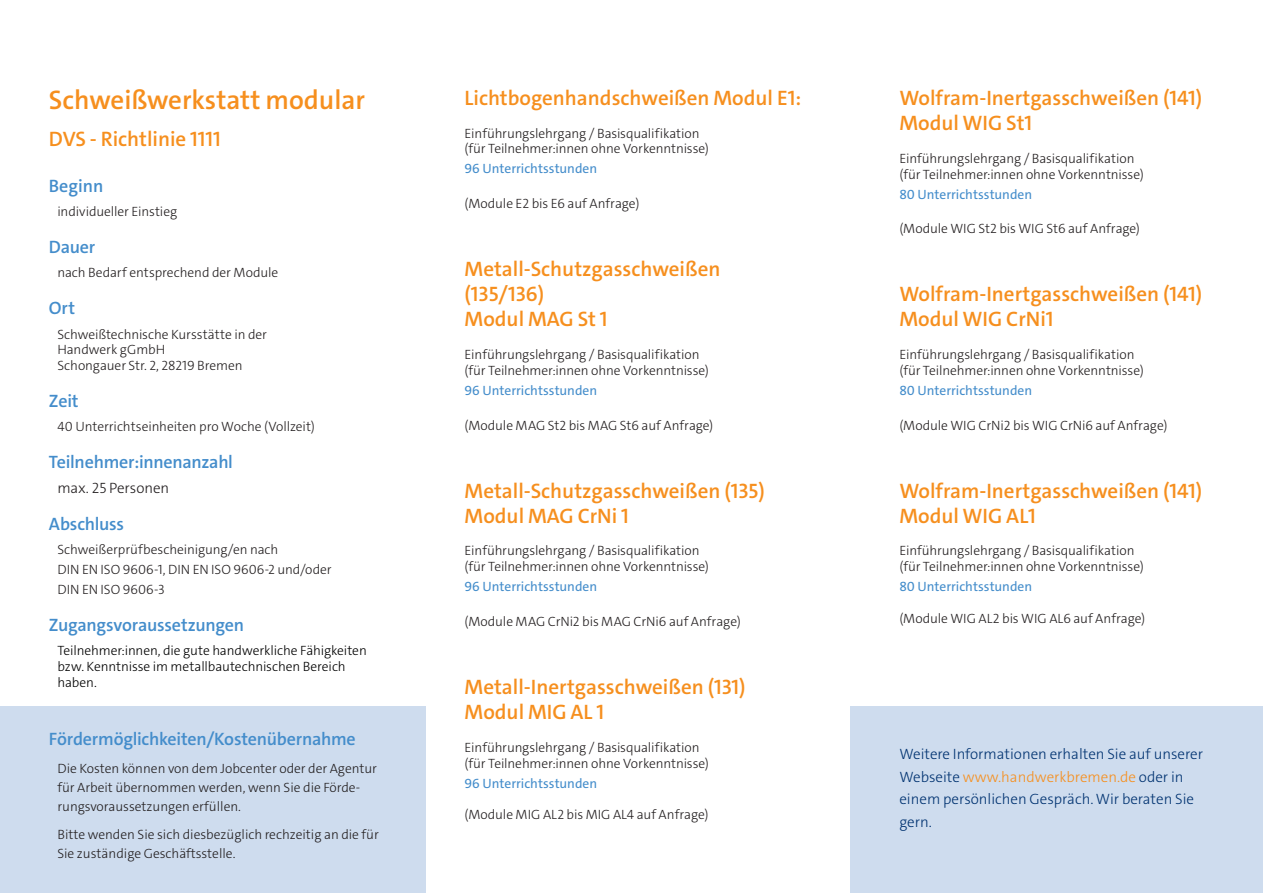
<style>
.page{position:relative;width:1263px;height:893px;background:#fff}
.page>*{position:absolute;margin:0;border:0;box-sizing:border-box;transform-origin:0 0}
.DIN_lang_Überschrift_18pt{font:600 27px "The Sans C4 s";color:#f68f1e}
.DIN_lang_Überschrift_12pt{font:600 21px/25.2px "The Sans C4 s";color:#f68f1e}
.DIN_lang_Überschrift_18pt-2{font:600 21px "The Sans C4 s";color:#f68f1e}
.DIN_lang_Marginaltext_7_5pt{font:600 18px "The Sans C4 s";letter-spacing:-.015em;color:#448dcb}
.DIN_lang_Überschrift_12pt-2{font:600 18px "The Sans C4 s";color:#448dcb}
.DIN_lang_Zitat_herausgestellt_11pt{font:300 15px/22.5px "The Sans C4 s";color:#013371}
.DIN_lang_Marginaltext_7_5pt-2{font:300 15px "The Sans C4 s";letter-spacing:-.005em;color:#231f20}
.DIN_lang_Marginaltext_7_5pt-3{font:300 13.5px "The Sans C4 s";letter-spacing:-.005em;color:#231f20}
.DIN_lang_Überschrift_12pt-3{font:300 13.5px/19.2px "The Sans C4 s";color:#231f20}
.DIN_lang_Marginaltext_7_5pt-4{font:13.5px "The Sans C4 s";color:#448dcb}
.DIN_lang_Marginaltext_7_5pt-5{font:300 13.5px/15.8px "The Sans C4 s";letter-spacing:-.005em;color:#000}
.s1{color:#f68f1e}
</style>
<div class="page">
<div style="left:850px;top:707px;width:413px;height:186px;background:#cedcee"></div>
<div style="left:0;top:707px;width:425px;height:186px;background:#cedcee"></div>
<p class="DIN_lang_Überschrift_18pt" style="left:49px;top:83px;width:318px">Schweißwerkstatt modular</p>
<p class="DIN_lang_Überschrift_18pt-2" style="left:49px;top:125px;width:174px">DVS - Richtlinie 1111</p>
<p class="DIN_lang_Überschrift_12pt-2" style="left:49px;top:174px;width:56px">Beginn</p>
<p class="DIN_lang_Marginaltext_7_5pt-3" style="left:57px;top:203px;width:121px">individueller Einstieg</p>
<p class="DIN_lang_Marginaltext_7_5pt" style="left:49px;top:235px;width:48px">Dauer</p>
<p class="DIN_lang_Marginaltext_7_5pt-3" style="left:57px;top:264px;width:222px">nach Bedarf entsprechend der Module</p>
<p class="DIN_lang_Marginaltext_7_5pt" style="left:49px;top:297px;width:28px">Ort</p>
<p class="DIN_lang_Marginaltext_7_5pt-3" style="left:57px;top:325px;width:211px">Schweißtechnische Kursstätte in der</p>
<p class="DIN_lang_Marginaltext_7_5pt-3" style="left:57px;top:341px;width:109px">Handwerk gGmbH</p>
<p class="DIN_lang_Marginaltext_7_5pt-3" style="left:57px;top:357px;width:187px">Schongauer Str. 2, 28219 Bremen</p>
<p class="DIN_lang_Marginaltext_7_5pt" style="left:49px;top:389px;width:31px">Zeit</p>
<p class="DIN_lang_Marginaltext_7_5pt-3" style="left:57px;top:418px;width:259px">40 Unterrichtseinheiten pro Woche (Vollzeit)</p>
<p class="DIN_lang_Marginaltext_7_5pt" style="left:49px;top:451px;width:186px">Teilnehmer:innenanzahl</p>
<p class="DIN_lang_Marginaltext_7_5pt-2" style="left:57px;top:478px;width:113px">max. 25 Personen</p>
<p class="DIN_lang_Marginaltext_7_5pt" style="left:49px;top:512px;width:77px">Abschluss</p>
<p class="DIN_lang_Marginaltext_7_5pt-3" style="left:57px;top:541px;width:222px">Schweißerprüfbescheinigung/en nach</p>
<p class="DIN_lang_Marginaltext_7_5pt-3" style="left:57px;top:561px;width:276px">DIN EN ISO 9606-1, DIN EN ISO 9606-2 und/oder</p>
<p class="DIN_lang_Marginaltext_7_5pt-3" style="left:57px;top:581px;width:109px">DIN EN ISO 9606-3</p>
<p class="DIN_lang_Marginaltext_7_5pt" style="left:49px;top:613px;width:197px">Zugangsvoraussetzungen</p>
<p class="DIN_lang_Marginaltext_7_5pt-5" style="left:57px;top:643px;width:311px">Teilnehmer:innen, die gute handwerkliche Fähigkeiten bzw. Kenntnisse im metallbautechnischen Bereich haben.</p>
<p class="DIN_lang_Marginaltext_7_5pt" style="left:49px;top:727px;width:308px">Fördermöglichkeiten/Kostenübernahme</p>
<p class="DIN_lang_Überschrift_12pt-3" style="left:57px;top:758px;width:321px">Die Kosten können von dem Jobcenter oder der Agentur für Arbeit übernommen werden, wenn Sie die Förde&shy;rungsvoraussetzungen erfüllen.</p>
<p class="DIN_lang_Überschrift_12pt-3" style="left:57px;top:824px;width:323px">Bitte wenden Sie sich diesbezüglich rechzeitig an die für<br>Sie zuständige Geschäftsstelle.</p>
<p class="DIN_lang_Überschrift_12pt" style="left:465px;top:85px;width:338px">Lichtbogenhandschweißen Modul E1:</p>
<p class="DIN_lang_Marginaltext_7_5pt-3" style="left:465px;top:124px;width:237px">Einführungslehrgang / Basisqualifikation</p>
<p class="DIN_lang_Marginaltext_7_5pt-3" style="left:465px;top:140px;width:246px">(für Teilnehmer:innen ohne Vorkenntnisse)</p>
<p class="DIN_lang_Marginaltext_7_5pt-4" style="left:465px;top:160px;width:134px">96 Unterrichtsstunden</p>
<p class="DIN_lang_Marginaltext_7_5pt-3" style="left:465px;top:195px;width:176px">(Module E2 bis E6 auf Anfrage)</p>
<p class="DIN_lang_Überschrift_12pt" style="left:465px;top:256px;width:257px">Metall-Schutzgasschweißen (135/136)</p>
<p class="DIN_lang_Überschrift_12pt" style="left:465px;top:307px;width:144px">Modul MAG St 1</p>
<p class="DIN_lang_Marginaltext_7_5pt-3" style="left:465px;top:346px;width:237px">Einführungslehrgang / Basisqualifikation</p>
<p class="DIN_lang_Marginaltext_7_5pt-3" style="left:465px;top:362px;width:246px">(für Teilnehmer:innen ohne Vorkenntnisse)</p>
<p class="DIN_lang_Marginaltext_7_5pt-4" style="left:465px;top:382px;width:134px">96 Unterrichtsstunden</p>
<p class="DIN_lang_Marginaltext_7_5pt-3" style="left:465px;top:417px;width:250px">(Module MAG St2 bis MAG St6 auf Anfrage)</p>
<p class="DIN_lang_Überschrift_12pt" style="left:465px;top:478px;width:302px">Metall-Schutzgasschweißen (135)</p>
<p class="DIN_lang_Überschrift_12pt" style="left:465px;top:503px;width:166px">Modul MAG CrNi 1</p>
<p class="DIN_lang_Marginaltext_7_5pt-3" style="left:465px;top:542px;width:237px">Einführungslehrgang / Basisqualifikation</p>
<p class="DIN_lang_Marginaltext_7_5pt-3" style="left:465px;top:558px;width:246px">(für Teilnehmer:innen ohne Vorkenntnisse)</p>
<p class="DIN_lang_Marginaltext_7_5pt-4" style="left:465px;top:578px;width:134px">96 Unterrichtsstunden</p>
<p class="DIN_lang_Marginaltext_7_5pt-3" style="left:465px;top:613px;width:278px">(Module MAG CrNi2 bis MAG CrNi6 auf Anfrage)</p>
<p class="DIN_lang_Überschrift_12pt" style="left:465px;top:674px;width:283px">Metall-Inertgasschweißen (131)</p>
<p class="DIN_lang_Überschrift_12pt" style="left:465px;top:699px;width:141px">Modul MIG AL 1</p>
<p class="DIN_lang_Marginaltext_7_5pt-3" style="left:465px;top:738px;width:237px">Einführungslehrgang / Basisqualifikation</p>
<p class="DIN_lang_Marginaltext_7_5pt-3" style="left:465px;top:754px;width:246px">(für Teilnehmer:innen ohne Vorkenntnisse)</p>
<p class="DIN_lang_Marginaltext_7_5pt-4" style="left:465px;top:774px;width:134px">96 Unterrichtsstunden</p>
<p class="DIN_lang_Marginaltext_7_5pt-3" style="left:465px;top:806px;width:245px">(Module MIG AL2 bis MIG AL4 auf Anfrage)</p>
<p class="DIN_lang_Überschrift_12pt" style="left:899px;top:85px;width:304px">Wolfram-Inertgasschweißen (141)</p>
<p class="DIN_lang_Überschrift_12pt" style="left:899px;top:111px;width:134px">Modul WIG St1</p>
<p class="DIN_lang_Marginaltext_7_5pt-3" style="left:899px;top:150px;width:237px">Einführungslehrgang / Basisqualifikation</p>
<p class="DIN_lang_Marginaltext_7_5pt-3" style="left:899px;top:165px;width:246px">(für Teilnehmer:innen ohne Vorkenntnisse)</p>
<p class="DIN_lang_Marginaltext_7_5pt-4" style="left:899px;top:185px;width:134px">80 Unterrichtsstunden</p>
<p class="DIN_lang_Marginaltext_7_5pt-3" style="left:899px;top:220px;width:242px">(Module WIG St2 bis WIG St6 auf Anfrage)</p>
<p class="DIN_lang_Überschrift_12pt" style="left:899px;top:282px;width:304px">Wolfram-Inertgasschweißen (141)</p>
<p class="DIN_lang_Überschrift_12pt" style="left:899px;top:307px;width:156px">Modul WIG CrNi1</p>
<p class="DIN_lang_Marginaltext_7_5pt-3" style="left:899px;top:346px;width:237px">Einführungslehrgang / Basisqualifikation</p>
<p class="DIN_lang_Marginaltext_7_5pt-3" style="left:899px;top:362px;width:246px">(für Teilnehmer:innen ohne Vorkenntnisse)</p>
<p class="DIN_lang_Marginaltext_7_5pt-4" style="left:899px;top:382px;width:134px">80 Unterrichtsstunden</p>
<p class="DIN_lang_Marginaltext_7_5pt-3" style="left:899px;top:417px;width:269px">(Module WIG CrNi2 bis WIG CrNi6 auf Anfrage)</p>
<p class="DIN_lang_Überschrift_12pt" style="left:899px;top:478px;width:304px">Wolfram-Inertgasschweißen (141)</p>
<p class="DIN_lang_Überschrift_12pt" style="left:899px;top:503px;width:138px">Modul WIG AL1</p>
<p class="DIN_lang_Marginaltext_7_5pt-3" style="left:899px;top:542px;width:237px">Einführungslehrgang / Basisqualifikation</p>
<p class="DIN_lang_Marginaltext_7_5pt-3" style="left:899px;top:558px;width:246px">(für Teilnehmer:innen ohne Vorkenntnisse)</p>
<p class="DIN_lang_Marginaltext_7_5pt-4" style="left:899px;top:578px;width:134px">80 Unterrichtsstunden</p>
<p class="DIN_lang_Marginaltext_7_5pt-3" style="left:899px;top:609px;width:247px">(Module WIG AL2 bis WIG AL6 auf Anfrage)</p>
<p class="DIN_lang_Zitat_herausgestellt_11pt" style="left:899px;top:743px;width:305px">Weitere Informationen erhalten Sie auf unserer Webseite <span class="s1">www.handwerkbremen.de</span> oder in einem persönlichen Gespräch. Wir beraten Sie gern.</p>
</div>
